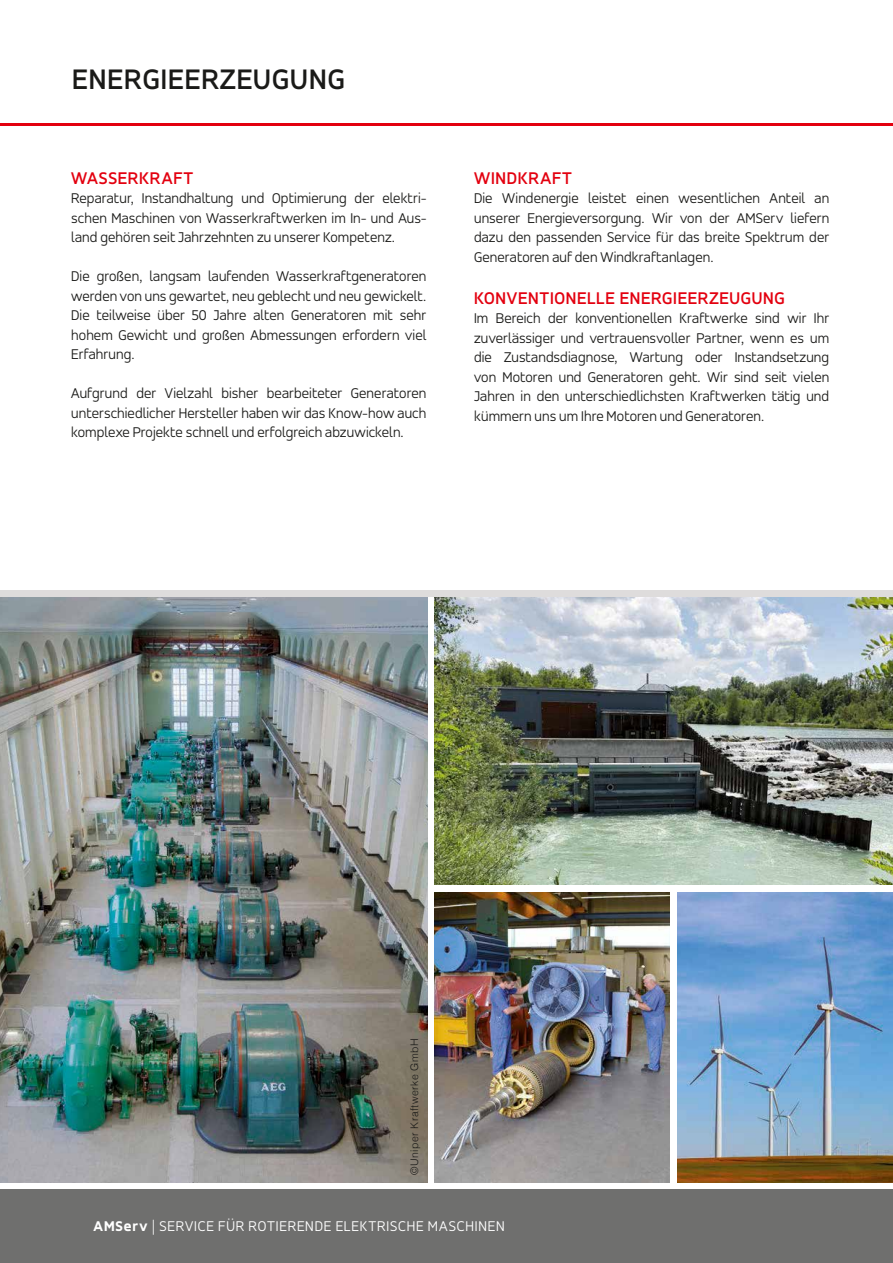
<style>
.page{position:relative;width:893px;height:1263px;background:#fff}
.page>*{position:absolute;margin:0;border:0;box-sizing:border-box;transform-origin:0 0}
.t1{font:500 30px "Accord";letter-spacing:.04em;color:#1a1a18}
.t2{font:500 18px "Accord";letter-spacing:.045em;color:#e3000f}
.t3{font:300 15px/19.5px "Accord";letter-spacing:.01em;color:#1a1a18;text-align:justify}
.t4{font:300 15px "Accord";letter-spacing:.06em;color:#fff}
.t5{font:300 10.5px "Helvetica";letter-spacing:.04em;color:#1a1a18}
.s1{font-weight:800}
</style>
<div class="page">
<hr style="left:0;top:123px;width:893px;height:3px;background:#e3000f">
<div style="left:0;top:1189px;width:893px;height:74px;background:#6f6f6e"></div>
<img style="left:0;top:597px;width:427px;height:585px">
<img style="left:435px;top:597px;width:458px;height:288px">
<img style="left:435px;top:892px;width:235px;height:290px">
<img style="left:677px;top:892px;width:216px;height:290px">
<div style="left:0;top:590px;width:893px;height:7px;background:#dedcdc"></div>
<h1 class="t1" style="left:72px;top:62px;width:274px">ENERGIEERZEUGUNG</h1>
<p class="t2" style="left:71px;top:167px;width:124px">WASSERKRAFT</p>
<p class="t3" style="left:71px;top:188px;width:357px">Reparatur, Instandhaltung und Optimierung der elektri&shy;schen Maschinen von Wasserkraftwerken im In- und Aus&shy;land gehören seit Jahrzehnten zu unserer Kompetenz.</p>
<p class="t3" style="left:71px;top:266px;width:357px">Die großen, langsam laufenden Wasserkraftgeneratoren werden von uns gewartet, neu geblecht und neu gewickelt.<br>Die teilweise über 50 Jahre alten Generatoren mit sehr hohem Gewicht und großen Abmessungen erfordern viel Erfahrung.</p>
<p class="t3" style="left:71px;top:383px;width:357px">Aufgrund der Vielzahl bisher bearbeiteter Generatoren unterschiedlicher Hersteller haben wir das Know-how auch komplexe Projekte schnell und erfolgreich abzuwickeln.</p>
<p class="t2" style="left:474px;top:167px;width:99px">WINDKRAFT</p>
<p class="t3" style="left:474px;top:188px;width:357px">Die Windenergie leistet einen wesentlichen Anteil an unserer Energieversorgung. Wir von der AMServ liefern dazu den passenden Service für das breite Spektrum der Generatoren auf den Windkraftanlagen.</p>
<p class="t2" style="left:474px;top:287px;width:312px">KONVENTIONELLE ENERGIEERZEUGUNG</p>
<p class="t3" style="left:474px;top:308px;width:357px">Im Bereich der konventionellen Kraftwerke sind wir Ihr zuverlässiger und vertrauensvoller Partner, wenn es um die Zustandsdiagnose, Wartung oder Instandsetzung von Motoren und Generatoren geht. Wir sind seit vielen Jahren in den unterschiedlichsten Kraftwerken tätig und kümmern uns um Ihre Motoren und Generatoren.</p>
<p class="t5" style="left:406px;top:1175px;width:138px;rotate:-90deg">©Uniper Kraftwerke GmbH</p>
<p class="t4" style="left:94px;top:1217px;width:413px"><span class="s1">AMServ</span> | SERVICE FÜR ROTIERENDE ELEKTRISCHE MASCHINEN</p>
</div>
